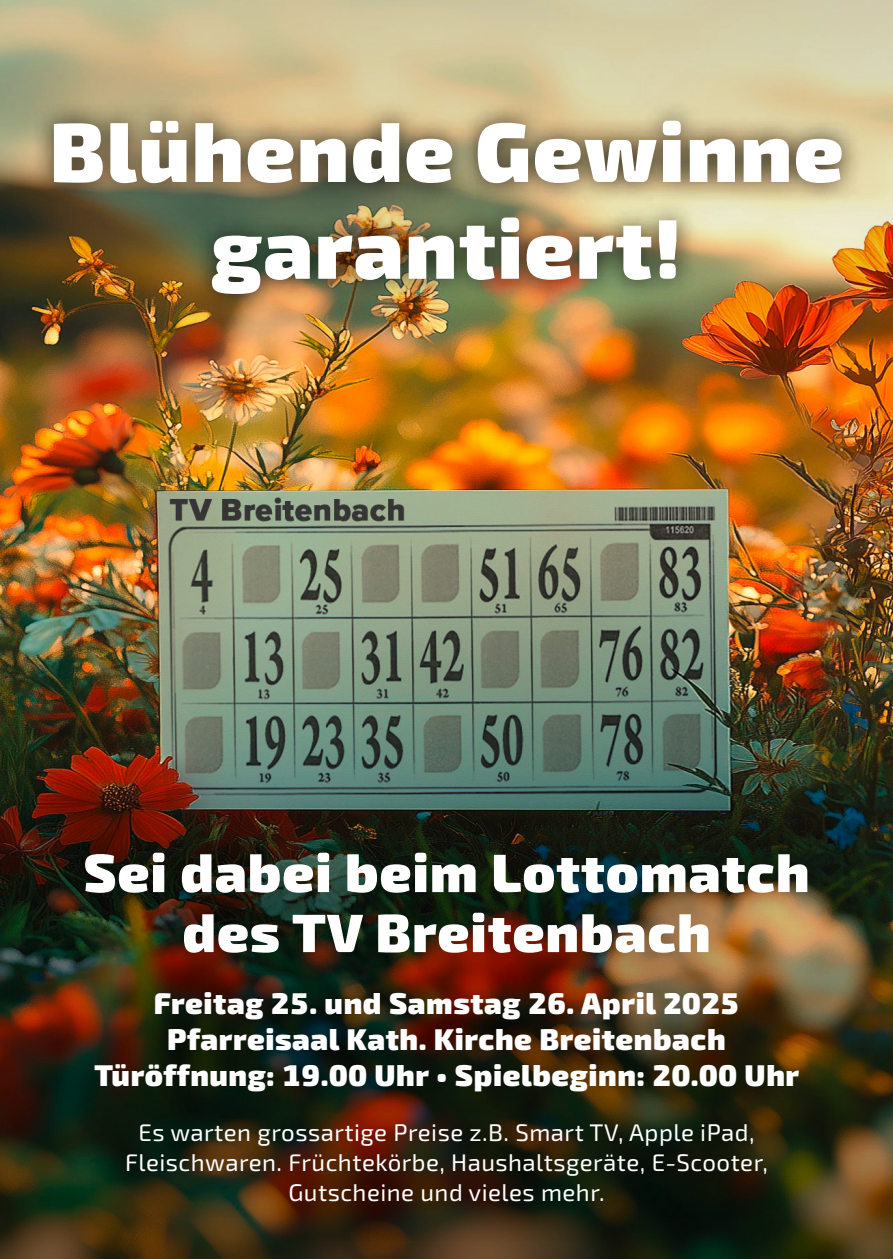
<style>
.page{position:relative;width:893px;height:1259px;background:#fff}
.page>*{position:absolute;margin:0;border:0;box-sizing:border-box;transform-origin:0 0}
.t1{font:900 84px/96.9px "trurnit Exo";letter-spacing:.02em;color:#fff;text-align:center}
.t2{font:900 54px/60px "trurnit Exo";letter-spacing:.02em;color:#fff;text-align:center}
.t3{font:900 30px/36px "trurnit Exo";letter-spacing:.02em;color:#fff;text-align:center}
.t4{font:24px/30px "trurnit Exo";letter-spacing:.02em;color:#fff;text-align:center}
</style>
<div class="page">
<img style="left:0;top:374px;width:893px;height:374px">
<img style="left:0;top:748px;width:893px;height:511px">
<img style="left:0;top:0;width:893px;height:374px">
<div style="left:31px;top:98px;width:833px;height:219px;background:#000;opacity:.75"></div>
<div style="left:41px;top:807px;width:813px;height:440px;background:#000;opacity:.75"></div>
<h1 class="t1" style="left:50px;top:106px;width:795px">Blühende Gewinne garantiert!</h1>
<h2 class="t2" style="left:84px;top:844px;width:727px">Sei dabei beim Lottomatch des TV Breitenbach</h2>
<p class="t3" style="left:94px;top:985px;width:706px">Freitag 25. und Samstag 26. April 2025<br>Pfarreisaal Kath. Kirche Breitenbach<br>Türöffnung: 19.00 Uhr • Spielbeginn: 20.00 Uhr</p>
<p class="t4" style="left:125px;top:1118px;width:644px">Es warten grossartige Preise z.B. Smart TV, Apple iPad,<br>Fleischwaren. Früchtekörbe, Haushaltsgeräte, E-Scooter,<br>Gutscheine und vieles mehr.</p>
</div>
